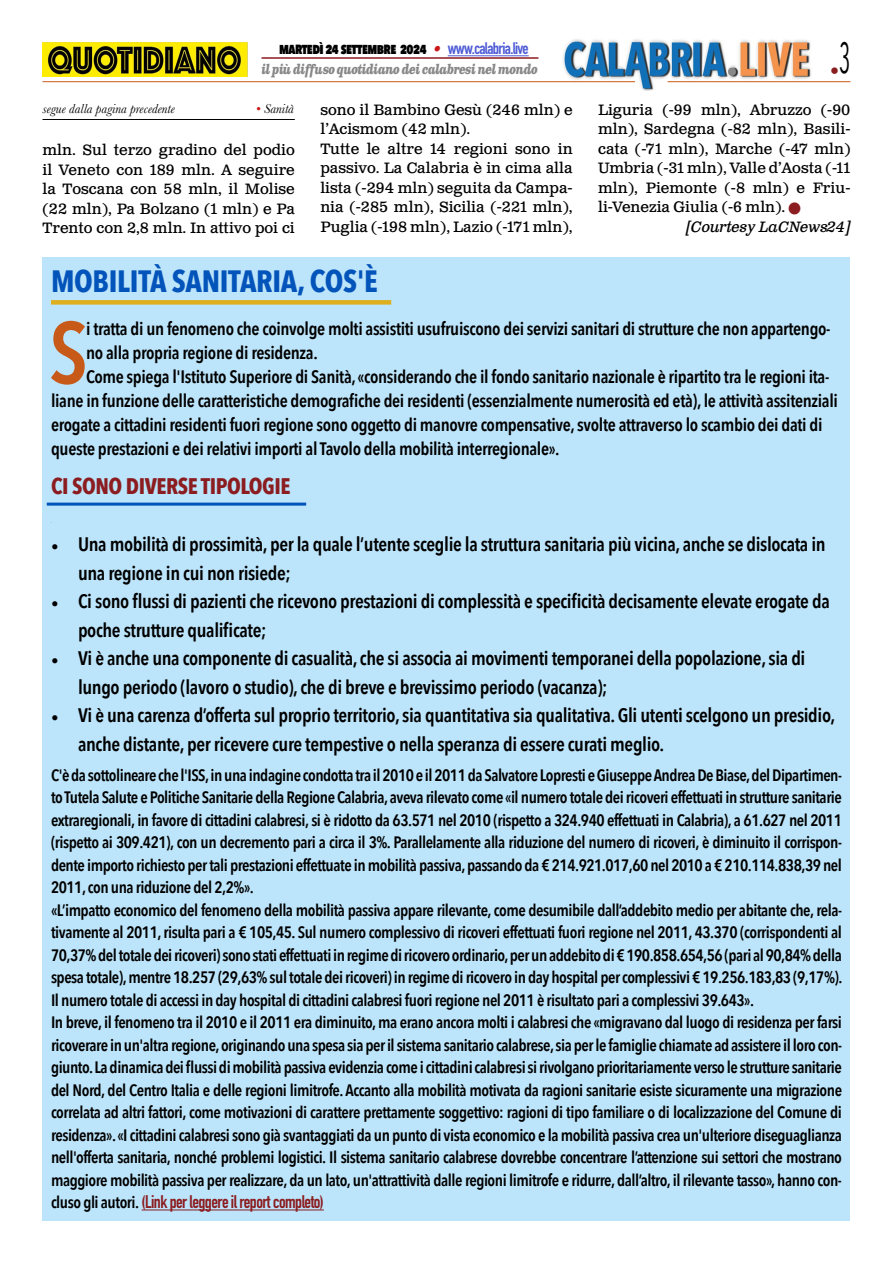
<style>
.page{position:relative;width:893px;height:1263px;background:#fff}
.page>*{position:absolute;margin:0;border:0;box-sizing:border-box;transform-origin:0 0}
.t1{font:600 85.8px "Avenir Next Condensed";color:#c85a19}
.t2{font:700 30.75px "Avenir Next Condensed";letter-spacing:-.01em;color:#0253ba}
.t3{font:700 22.5px "Avenir Next Condensed";letter-spacing:-.02em;color:#8b1c1f}
.t4{font:600 19.5px/28.5px "Avenir Next Condensed";letter-spacing:-.02em;color:#000}
.t5{font:600 18px "Avenir Next Condensed";letter-spacing:-.02em;color:#000}
.t6{font:700 18px "DIN Condensed";letter-spacing:-.03em;color:#8b1c1f}
.t7{font:18px "Avenir Next Condensed";color:#8b1c1f}
.t8{font:600 16.5px/22.5px "Avenir Next Condensed";letter-spacing:-.03em;color:#000}
.t9{font:15px/19.5px "Clarendon Text Pro";color:#000;text-align:justify}
.t10{font:800 15px "Avenir Next Condensed";letter-spacing:-.04em;color:#000;scale:.9 1}
.t11{font:italic 15px "Clarendon Text Pro";color:#000}
.t12{font:italic 700 13.5px "Clarendon Text Pro";letter-spacing:-.06em;color:#878787;scale:.79 1}
.t13{font:italic 13.5px "Baskerville";color:#000}
.t14{font:1.5px "Minion Pro";color:#000}
.s1{font-family:"Clarendon Text Pro";font-weight:700;font-style:italic;color:#ca181a}
.s2{font-family:"DIN Condensed";font-weight:700;font-size:16.5px;color:#4f5cd6}
.s3{color:#ca181a}
.s4{color:#8b1c1f}
.s5{font-family:"Minion Pro";font-weight:400}
.s6{font-family:"Avenir Next Condensed";font-weight:600;font-size:16.5px;color:#000}
</style>
<div class="page">
<img style="left:563px;top:39px;width:248px;height:51px">
<hr style="left:43px;top:81px;width:592px;height:1px;background:#c85a19">
<hr style="left:668px;top:81px;width:182px;height:1px;background:#c85a19">
<hr style="left:448px;top:55px;width:81px;height:1px;background:#4f5cd6">
<hr style="left:261px;top:57px;width:277px;height:2px;background:#8b1c1f">
<img style="left:43px;top:42px;width:204px;height:35px">
<hr style="left:43px;top:119px;width:252px;height:1px;background:#000">
<div style="left:43px;top:257px;width:807px;height:507px;background:#bce4fa"></div>
<div style="left:51px;top:300px;width:340px;height:5px;background:#ddae1e"></div>
<hr style="left:47px;top:503px;width:259px;height:3px;background:#0253ba">
<div style="left:43px;top:764px;width:807px;height:456px;background:#bce4fa"></div>
<hr style="left:142px;top:1209px;width:182px;height:1px;background:#8b1c1f">
<p class="t10" style="left:279px;top:39px;width:279px">MARTEDÌ 24 SETTEMBRE 2024 <span class="s1">•</span> <span class="s2">www.calabria.live</span></p>
<p class="t12" style="left:261px;top:61px;width:352px">il più diffuso quotidiano dei calabresi nel mondo</p>
<p class="t7" style="left:830px;top:55px;width:22px">•<sup>3</sup></p>
<p class="t13" style="left:43px;top:100px;width:134px">segue dalla pagina precedente</p>
<p class="t13" style="left:256px;top:100px;width:39px"><span class="s3">•</span> Sanità</p>
<p class="t9" style="left:43px;top:141px;width:254px">mln. Sul terzo gradino del podio il Veneto con 189 mln. A seguire la Toscana con 58 mln, il Molise (22 mln), Pa Bolzano (1 mln) e Pa Trento con 2,8 mln. In attivo poi ci</p>
<p class="t9" style="left:320px;top:101px;width:254px;text-align:left">sono il Bambino Gesù (246 mln) e l’Acismom (42 mln).<br>Tutte le altre 14 regioni sono in passivo. La Calabria è in cima alla lista (-294 mln) seguita da Campa&shy;nia (-285 mln), Sicilia (-221 mln),<br>Puglia (-198 mln), Lazio (-171 mln),</p>
<p class="t9" style="left:598px;top:101px;width:254px">Liguria (-99 mln), Abruzzo (-90</p>
<p class="t9" style="left:598px;top:120px;width:254px">mln), Sardegna (-82 mln), Basili-</p>
<p class="t9" style="left:598px;top:140px;width:254px">cata (-71 mln), Marche (-47 mln)</p>
<p class="t9" style="left:598px;top:159px;width:254px">Umbria (-31 mln), Valle d’Aosta (-11</p>
<p class="t9" style="left:598px;top:179px;width:254px">mln), Piemonte (-8 mln) e Friu-</p>
<p class="t9" style="left:598px;top:198px;width:204px">li-Venezia Giulia (-6 mln). <span class="s4">■</span></p>
<p class="t11" style="left:686px;top:217px;width:165px">[Courtesy LaCNews24]</p>
<h2 class="t2" style="left:51px;top:262px;width:328px">MOBILITÀ SANITARIA, COS'È</h2>
<h1 class="t1" style="left:49px;top:279px;width:40px">S</h1>
<p class="t5" style="left:86px;top:313px;width:746px">i tratta di un fenomeno che coinvolge molti assistiti usufruiscono dei servizi sanitari di strutture che non appartengo-</p>
<p class="t5" style="left:86px;top:337px;width:233px">no alla propria regione di residenza.</p>
<p class="t5" style="left:86px;top:361px;width:745px">Come spiega l'Istituto Superiore di Sanità, «considerando che il fondo sanitario nazionale è ripartito tra le regioni ita-</p>
<p class="t5" style="left:51px;top:385px;width:788px">liane in funzione delle caratteristiche demografiche dei residenti (essenzialmente numerosità ed età), le attività assitenziali</p>
<p class="t5" style="left:51px;top:409px;width:773px">erogate a cittadini residenti fuori regione sono oggetto di manovre compensative, svolte attraverso lo scambio dei dati di</p>
<p class="t5" style="left:51px;top:433px;width:510px">queste prestazioni e dei relativi importi al Tavolo della mobilità interregionale».</p>
<h3 class="t3" style="left:51px;top:472px;width:241px">CI SONO DIVERSE TIPOLOGIE</h3>
<p class="t14" style="left:51px;top:521px;width:2px">•</p>
<p class="t4" style="left:78px;top:529px;width:749px;text-indent:-27px"><span class="s5">•</span> Una mobilità di prossimità, per la quale l’utente sceglie la struttura sanitaria più vicina, anche se dislocata in una regione in cui non risiede;</p>
<p class="t4" style="left:78px;top:586px;width:753px;text-indent:-27px"><span class="s5">•</span> Ci sono flussi di pazienti che ricevono prestazioni di complessità e specificità decisamente elevate erogate da poche strutture qualificate;</p>
<p class="t4" style="left:78px;top:643px;width:729px;text-indent:-27px"><span class="s5">•</span> Vi è anche una componente di casualità, che si associa ai movimenti temporanei della popolazione, sia di lungo periodo (lavoro o studio), che di breve e brevissimo periodo (vacanza);</p>
<p class="t4" style="left:78px;top:700px;width:759px;text-indent:-27px"><span class="s5">•</span> Vi è una carenza d’offerta sul proprio territorio, sia quantitativa sia qualitativa. Gli utenti scelgono un presidio, anche distante, per ricevere cure tempestive o nella speranza di essere curati meglio.</p>
<p class="t8" style="left:51px;top:763px;width:793px">C'è da sottolineare che l'ISS, in una indagine condotta tra il 2010 e il 2011 da Salvatore Lopresti e Giuseppe Andrea De Biase, del Dipartimen&shy;to Tutela Salute e Politiche Sanitarie della Regione Calabria, aveva rilevato come «il numero totale dei ricoveri effettuati in strutture sanitarie extraregionali, in favore di cittadini calabresi, si è ridotto da 63.571 nel 2010 (rispetto a 324.940 effettuati in Calabria), a 61.627 nel 2011 (rispetto ai 309.421), con un decremento pari a circa il 3%. Parallelamente alla riduzione del numero di ricoveri, è diminuito il corrispon&shy;dente importo richiesto per tali prestazioni effettuate in mobilità passiva, passando da € 214.921.017,60 nel 2010 a € 210.114.838,39 nel 2011, con una riduzione del 2,2%».<br>«L’impatto economico del fenomeno della mobilità passiva appare rilevante, come desumibile dall’addebito medio per abitante che, rela&shy;tivamente al 2011, risulta pari a € 105,45. Sul numero complessivo di ricoveri effettuati fuori regione nel 2011, 43.370 (corrispondenti al 70,37% del totale dei ricoveri) sono stati effettuati in regime di ricovero ordinario, per un addebito di € 190.858.654,56 (pari al 90,84% della spesa totale), mentre 18.257 (29,63% sul totale dei ricoveri) in regime di ricovero in day hospital per complessivi € 19.256.183,83 (9,17%).<br>Il numero totale di accessi in day hospital di cittadini calabresi fuori regione nel 2011 è risultato pari a complessivi 39.643».<br>In breve, il fenomeno tra il 2010 e il 2011 era diminuito, ma erano ancora molti i calabresi che «migravano dal luogo di residenza per farsi ricoverare in un'altra regione, originando una spesa sia per il sistema sanitario calabrese, sia per le famiglie chiamate ad assistere il loro con&shy;giunto. La dinamica dei flussi di mobilità passiva evidenzia come i cittadini calabresi si rivolgano prioritariamente verso le strutture sanitarie del Nord, del Centro Italia e delle regioni limitrofe. Accanto alla mobilità motivata da ragioni sanitarie esiste sicuramente una migrazione correlata ad altri fattori, come motivazioni di carattere prettamente soggettivo: ragioni di tipo familiare o di localizzazione del Comune di residenza». «I cittadini calabresi sono già svantaggiati da un punto di vista economico e la mobilità passiva crea un'ulteriore diseguaglianza nell'offerta sanitaria, nonché problemi logistici. Il sistema sanitario calabrese dovrebbe concentrare l’attenzione sui settori che mostrano maggiore mobilità passiva per realizzare, da un lato, un'attrattività dalle regioni limitrofe e ridurre, dall’altro, il rilevante tasso», hanno con-</p>
<p class="t6" style="left:51px;top:1190px;width:274px"><span class="s6">cluso gli autori.</span> (Link per leggere il report completo)</p>
</div>
